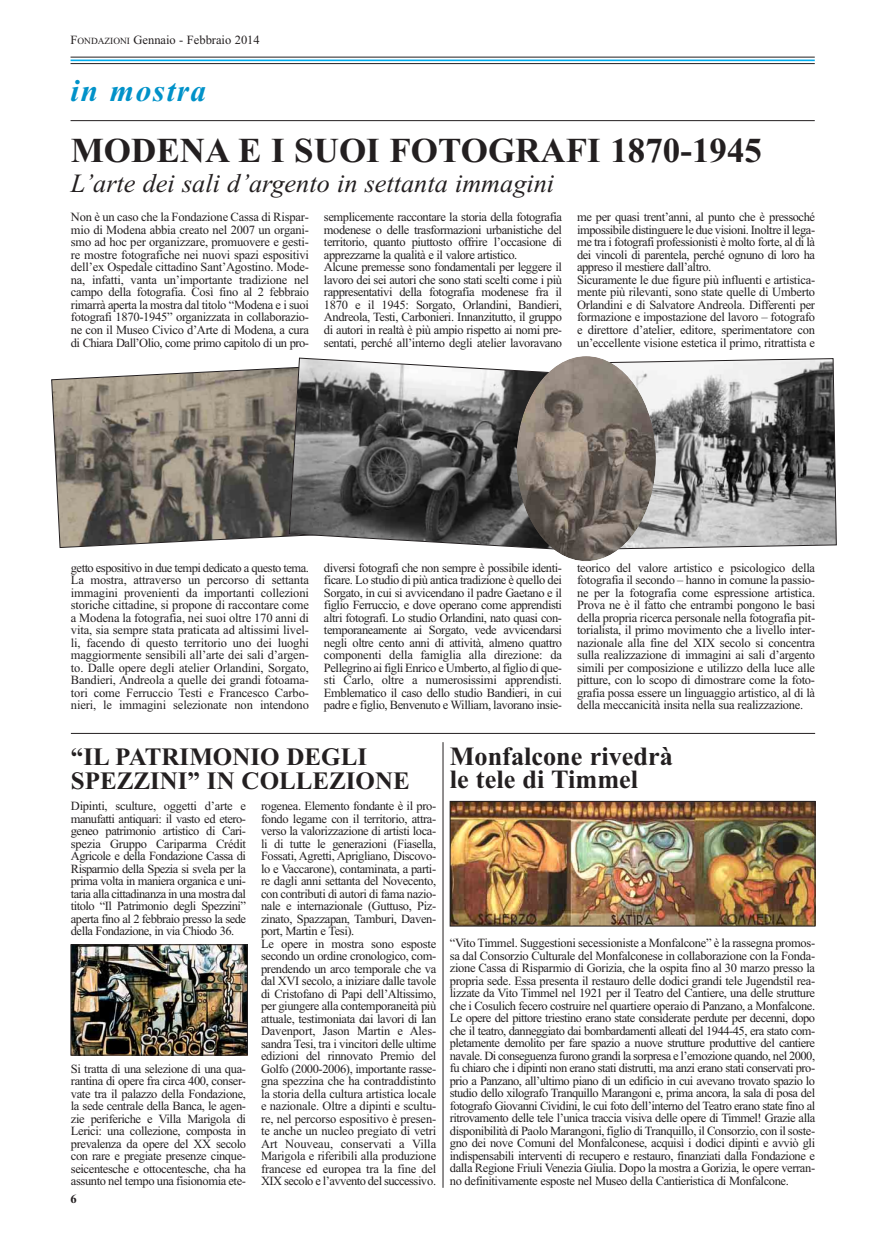
<style>
.page{position:relative;width:886px;height:1241px;background:#fff}
.page>*{position:absolute;margin:0;border:0;box-sizing:border-box;transform-origin:0 0}
.t1{font:700 35px "Times New Roman";color:#231f20}
.t2{font:italic 700 31.25px "Times New Roman";letter-spacing:.05em;color:#0092c9}
.t3{font:italic 26.25px "Times New Roman";color:#231f20}
.t4{font:700 26.25px/23.8px "Times New Roman";color:#231f20}
.t5{font:700 25px/23.8px "Times New Roman";color:#231f20}
.t6{font:12.5px/12.5px "Times New Roman";letter-spacing:-.03em;color:#231f20;text-align:justify}
.t7{font:12.5px "Times New Roman";color:#231f20}
.t8{font:700 12.5px "Times New Roman";color:#231f20}
.s1{font-size:9.38px}
</style>
<div class="page">
<hr style="left:71px;top:60px;width:744px;height:1px;background:#00aeef">
<hr style="left:71px;top:57px;width:744px;height:1px;background:#231f20">
<hr style="left:71px;top:63px;width:744px;height:1px;background:#231f20">
<hr style="left:71px;top:120px;width:744px;height:1px;background:#231f20">
<svg style="left:52px;top:367px;width:237px;height:180px;background:#878177"></svg>
<svg style="left:289px;top:358px;width:264px;height:191px;background:#717171"></svg>
<svg style="left:601px;top:358px;width:235px;height:191px;background:#969696"></svg>
<img style="left:516px;top:356px;width:140px;height:205px;border-radius:50%">
<img style="left:73px;top:946px;width:172px;height:107px">
<div style="left:71px;top:944px;width:176px;height:111px;border:1px solid #231f20"></div>
<hr style="left:71px;top:733px;width:744px;height:1px;background:#231f20">
<img style="left:452px;top:803px;width:361px;height:121px">
<div style="left:450px;top:801px;width:365px;height:125px;border:1px solid #231f20"></div>
<hr style="left:443px;top:742px;width:1px;height:445px;background:#231f20">
<p class="t7" style="left:71px;top:36px;width:191px">F<span class="s1">ONDAZIONI</span> Gennaio - Febbraio 2014</p>
<h2 class="t2" style="left:71px;top:79px;width:137px">in mostra</h2>
<h1 class="t1" style="left:71px;top:139px;width:693px">MODENA E I SUOI FOTOGRAFI 1870-1945</h1>
<h3 class="t3" style="left:71px;top:174px;width:485px">L’arte dei sali d’argento in settanta immagini</h3>
<p class="t6" style="left:71px;top:212px;width:240px">Non è un caso che la Fondazione Cassa di Ri spar - mio di Modena abbia creato nel 2007 un organi&shy;smo ad hoc per organizzare, promuovere e gesti&shy;re mostre fotografiche nei nuovi spazi espositivi dell’ex Ospedale cittadino Sant’Agostino. Mode - na, infatti, vanta un’importante tradizione nel campo della fotografia. Così fino al 2 febbraio rimarrà aperta la mostra dal titolo “Modena e i suoi fotografi 1870-1945” organizzata in collaborazio&shy;ne con il Museo Civico d’Arte di Modena, a cura di Chiara Dall’Olio, come primo capitolo di un pro-</p>
<p class="t6" style="left:324px;top:212px;width:240px;text-align:left">semplicemente raccontare la storia della fotografia modenese o delle trasformazioni urbanistiche del territorio, quanto piuttosto offrire l’occasione di apprezzarne la qualità e il valore artistico.<br>Alcune premesse sono fondamentali per leggere il lavoro dei sei autori che sono stati scelti come i più rappresentativi della fotografia modenese fra il 1870 e il 1945: Sorgato, Orlandini, Bandieri, Andreola, Testi, Carbonieri. Innanzitutto, il gruppo di autori in realtà è più ampio rispetto ai nomi pre&shy;sentati, perché all’interno degli atelier lavoravano</p>
<p class="t6" style="left:577px;top:212px;width:240px;text-align:left">me per quasi trent’anni, al punto che è pressoché impossibile distinguere le due visioni. Inoltre il lega&shy;me tra i fotografi professionisti è molto forte, al di là dei vincoli di parentela, perché ognuno di loro ha appreso il mestiere dall’altro.<br>Sicuramente le due figure più influenti e artistica&shy;mente più rilevanti, sono state quelle di Umberto Orlandini e di Salvatore Andreola. Differenti per formazione e impostazione del lavoro – fotografo e direttore d’atelier, editore, sperimentatore con un’eccellente visione estetica il primo, ritrattista e</p>
<p class="t6" style="left:71px;top:562px;width:240px">getto espositivo in due tempi dedicato a questo tema.<br>La mostra, attraverso un percorso di settanta immagini provenienti da importanti collezioni storiche cittadine, si propone di raccontare come a Modena la fotografia, nei suoi oltre 170 anni di vita, sia sempre stata praticata ad altissimi livel&shy;li, facendo di questo territorio uno dei luoghi maggiormente sensibili all’arte dei sali d’argen&shy;to. Dalle opere degli atelier Orlandini, Sorgato, Bandieri, Andreola a quelle dei grandi fotoama&shy;tori come Ferruccio Testi e Francesco Carbo - nieri, le immagini selezionate non intendono</p>
<p class="t6" style="left:324px;top:562px;width:240px">diversi fotografi che non sempre è possibile identi&shy;ficare. Lo studio di più antica tradizione è quello dei Sorgato, in cui si avvicendano il padre Gaetano e il figlio Ferruccio, e dove operano come apprendisti altri fotografi. Lo studio Orlandini, nato quasi con&shy;temporaneamente ai Sorgato, vede avvicendarsi negli oltre cento anni di attività, almeno quattro componenti della famiglia alla direzione: da Pellegrino ai figli Enrico e Umberto, al figlio di que&shy;sti Carlo, oltre a numerosissimi apprendisti.<br>Emblematico il caso dello studio Bandieri, in cui padre e figlio, Benvenuto e William, lavorano insie-</p>
<p class="t6" style="left:577px;top:562px;width:240px">teorico del valore artistico e psicologico della fotografia il secondo – hanno in comune la passio&shy;ne per la fotografia come espressione artistica.<br>Prova ne è il fatto che entrambi pongono le basi della propria ricerca personale nella fotografia pit&shy;torialista, il primo movimento che a livello inter&shy;nazionale alla fine del XIX secolo si concentra sulla realizzazione di immagini ai sali d’argento simili per composizione e utilizzo della luce alle pitture, con lo scopo di dimostrare come la foto&shy;grafia possa essere un linguaggio artistico, al di là della meccanicità insita nella sua realizzazione.</p>
<h3 class="t5" style="left:71px;top:747px;width:340px">“IL PATRIMONIO DEGLI<br>SPEZZINI” IN COLLEZIONE</h3>
<h3 class="t4" style="left:450px;top:746px;width:225px">Monfalcone rivedrà le tele di Timmel</h3>
<p class="t6" style="left:71px;top:800px;width:177px">Dipinti, sculture, oggetti d’arte e manufatti antiquari: il vasto ed etero&shy;geneo patrimonio artistico di Cari - spezia Gruppo Cariparma Crédit Agricole e della Fondazione Cassa di Risparmio della Spezia si svela per la prima volta in maniera organica e uni&shy;taria alla cittadinanza in una mostra dal titolo “Il Patrimonio degli Spezzini” aperta fino al 2 febbraio presso la sede della Fondazione, in via Chiodo 36.</p>
<p class="t6" style="left:71px;top:1063px;width:177px">Si tratta di una selezione di una qua&shy;rantina di opere fra circa 400, conser&shy;vate tra il palazzo della Fondazione, la sede centrale della Banca, le agen&shy;zie periferiche e Villa Marigola di Lerici: una collezione, composta in prevalenza da opere del XX secolo con rare e pregiate presenze cinque&shy;seicentesche e ottocentesche, cha ha assunto nel tempo una fisionomia ete-</p>
<p class="t8" style="left:71px;top:1194px;width:8px">6</p>
<p class="t6" style="left:261px;top:800px;width:177px;text-align:left">rogenea. Elemento fondante è il pro&shy;fondo legame con il territorio, attra&shy;verso la valorizzazione di artisti loca&shy;li di tutte le generazioni (Fiasella, Fossati, Agretti, Aprigliano, Discovo - lo e Vaccarone), contaminata, a parti&shy;re dagli anni settanta del Novecento, con contributi di autori di fama nazio&shy;nale e internazionale (Guttuso, Piz - zinato, Spazzapan, Tamburi, Daven - port, Martin e Tesi).<br>Le opere in mostra sono esposte secondo un ordine cronologico, com&shy;prendendo un arco temporale che va dal XVI secolo, a iniziare dalle tavole di Cristofano di Papi dell’Al tissimo, per giungere alla contemporaneità più attuale, testimoniata dai lavori di Ian Davenport, Jason Martin e Ales - sandra Tesi, tra i vincitori delle ultime edizioni del rinnovato Premio del Golfo (2000-2006), importante rasse&shy;gna spezzina che ha contraddistinto la storia della cultura artistica locale e nazionale. Oltre a dipinti e scultu&shy;re, nel percorso espositivo è presen&shy;te anche un nucleo pregiato di vetri Art Nouveau, conservati a Villa Marigola e riferibili alla produzione francese ed europea tra la fine del XIX secolo e l’avvento del successivo.</p>
<p class="t6" style="left:450px;top:937px;width:367px">“Vito Timmel. Suggestioni secessioniste a Monfalcone” è la rassegna promos&shy;sa dal Consorzio Culturale del Monfalconese in collaborazione con la Fon da - zione Cassa di Risparmio di Gorizia, che la ospita fino al 30 marzo presso la propria sede. Essa presenta il restauro delle dodici grandi tele Jugendstil rea&shy;lizzate da Vito Timmel nel 1921 per il Teatro del Cantiere, una delle strutture che i Cosulich fecero costruire nel quartiere operaio di Panzano, a Monfalcone.<br>Le opere del pittore triestino erano state considerate perdute per decenni, dopo che il teatro, danneggiato dai bombardamenti alleati del 1944-45, era stato com&shy;pletamente demolito per fare spazio a nuove strutture produttive del cantiere navale. Di conseguenza furono grandi la sorpresa e l’emozione quando, nel 2000, fu chiaro che i dipinti non erano stati distrutti, ma anzi erano stati conservati pro&shy;prio a Panzano, all’ultimo piano di un edificio in cui avevano trovato spazio lo studio dello xilografo Tranquillo Marangoni e, prima ancora, la sala di posa del fotografo Giovanni Cividini, le cui foto dell’interno del Teatro erano state fino al ritrovamento delle tele l’unica traccia visiva delle opere di Timmel! Grazie alla disponibilità di Paolo Marangoni, figlio di Tranquillo, il Consorzio, con il soste&shy;gno dei nove Comuni del Monfalconese, acquisì i dodici dipinti e avviò gli indispensabili interventi di recupero e restauro, finanziati dalla Fondazione e dalla Regione Friuli Venezia Giulia. Dopo la mostra a Gorizia, le opere verran&shy;no definitivamente esposte nel Museo della Cantieristica di Monfalcone.</p>
</div>
